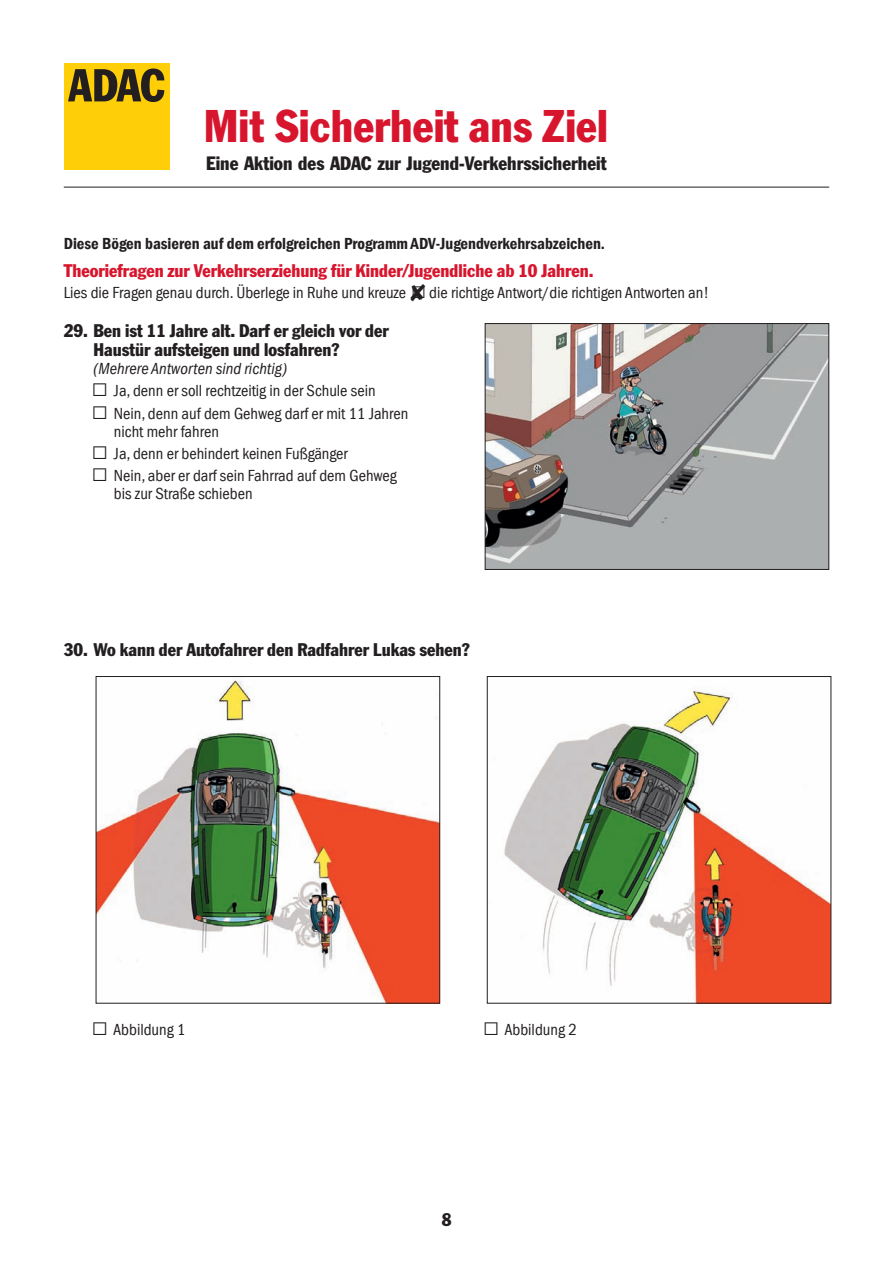
<style>
.page{position:relative;width:893px;height:1263px;background:#fff}
.page>*{position:absolute;margin:0;border:0;box-sizing:border-box;transform-origin:0 0}
.t1{font:45px "ADAC Franklin Gothic Pro";color:#d7162e}
.t2{font:19.05px "ADAC Franklin Gothic Pro";color:#231f20}
.t3{font:18px/19.5px "ADAC Franklin Gothic Pro";color:#231f20}
.t4{font:18px "ADAC Franklin Gothic Pro";color:#d7162e}
.t5{font:condensed 16.5px/22.2px "Franklin Gothic LT Com";color:#231f20}
.t6{font:16.5px "Franklin Gothic LT Com Dm Cn";color:#231f20}
.s1{font-family:"Berthold Pi BQ";font-stretch:normal}
.s2{font-style:italic}
.s3{font-family:"Berthold Pi BQ";font-stretch:normal;font-size:18px}
</style>
<div class="page">
<hr style="left:64px;top:187px;width:765px;height:1px;background:#231f20">
<div style="left:64px;top:64px;width:105px;height:106px;background:#fece08"></div>
<svg style="left:68px;top:69px;width:96px;height:33px"></svg>
<img style="left:487px;top:325px;width:340px;height:243px">
<div style="left:485px;top:323px;width:344px;height:247px;border:1px solid #231f20"></div>
<img style="left:504px;top:690px;width:325px;height:311px">
<div style="left:487px;top:676px;width:344px;height:327px;border:1px solid #231f20"></div>
<img style="left:98px;top:680px;width:340px;height:321px">
<div style="left:96px;top:676px;width:344px;height:327px;border:1px solid #231f20"></div>
<h1 class="t1" style="left:204px;top:99px;width:405px">Mit Sicherheit ans Ziel</h1>
<p class="t2" style="left:206px;top:152px;width:402px">Eine Aktion des ADAC zur Jugend-Verkehrssicherheit</p>
<p class="t6" style="left:64px;top:235px;width:543px">Diese Bögen basieren auf dem erfolgreichen Programm ADV-Jugendverkehrsabzeichen.</p>
<p class="t4" style="left:64px;top:260px;width:531px">Theoriefragen zur Verkehrserziehung für Kinder/Jugendliche ab 10 Jahren.</p>
<p class="t5" style="left:64px;top:281px;width:647px">Lies die Fragen genau durch. Überlege in Ruhe und kreuze ✘<span class="s1">(</span> die richtige Antwort/die richtigen Antworten an!</p>
<p class="t3" style="left:94px;top:320px;width:297px;text-indent:-30px">29. Ben ist 11 Jahre alt. Darf er gleich vor der<br>Haustür aufsteigen und losfahren?</p>
<p class="t5" style="left:94px;top:358px;width:316px"><span class="s2">(Mehrere Antworten sind richtig)<br></span><span class="s3">(</span> Ja, denn er soll rechtzeitig in der Schule sein<br><span class="s3">(</span> Nein, denn auf dem Gehweg darf er mit 11 Jahren</p>
<p class="t5" style="left:94px;top:420px;width:305px;text-indent:20px">nicht mehr fahren<br><span class="s3">(</span> Ja, denn er behindert keinen Fußgänger<br><span class="s3">(</span> Nein, aber er darf sein Fahrrad auf dem Gehweg</p>
<p class="t5" style="left:114px;top:483px;width:140px">bis zur Straße schieben</p>
<p class="t3" style="left:64px;top:640px;width:408px">30. Wo kann der Autofahrer den Radfahrer Lukas sehen?</p>
<p class="t5" style="left:94px;top:1018px;width:94px"><span class="s3">(</span> Abbildung 1</p>
<p class="t5" style="left:485px;top:1018px;width:94px"><span class="s3">(</span> Abbildung 2</p>
<p class="t3" style="left:442px;top:1209px;width:11px">8</p>
</div>
